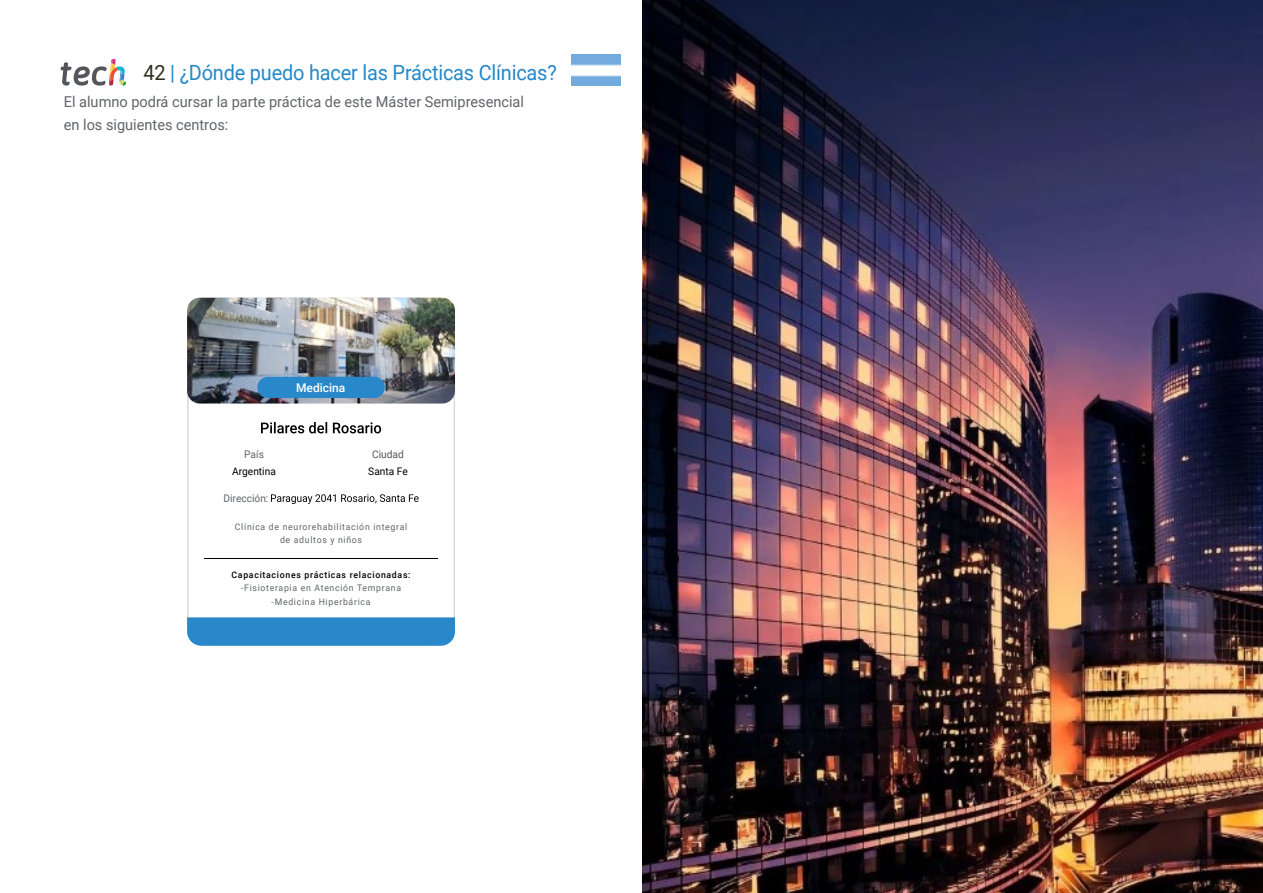
<style>
.page{position:relative;width:1263px;height:893px;background:#fff}
.page>*{position:absolute;margin:0;border:0;box-sizing:border-box;transform-origin:0 0}
.t1{font:21px "Roboto";letter-spacing:-.01em;color:#2488c9;scale:.95 1}
.t2{font:15px/22.5px "Roboto";color:#61646a}
.t3{font:500 12px "Roboto";color:#fff}
.t4{font:10.5px "Roboto";color:#000}
.t5{font:10.5px "Roboto";color:#61646a}
.t6{font:10.5px "Roboto";color:#52555b}
.t7{font:9px/13.2px "Roboto";letter-spacing:.08em;color:#61646a;text-align:center}
.t8{font:500 9px "Roboto";letter-spacing:.08em;color:#000}
.s1{color:#312e20}
</style>
<div class="page">
<svg style="left:61px;top:59px;width:65px;height:27px"></svg>
<img style="left:642px;top:0;width:621px;height:893px">
<svg style="left:187px;top:297px;width:268px;height:320px"></svg>
<img style="left:187px;top:298px;width:268px;height:106px">
<div style="left:257px;top:377px;width:128px;height:21px;background:#2988c9;border-radius:11px"></div>
<svg style="left:187px;top:617px;width:268px;height:29px;background:#2f8bca"></svg>
<hr style="left:204px;top:558px;width:234px;height:1px;background:#000">
<svg style="left:261px;top:422px;width:120px;height:11px"></svg>
<svg style="left:271px;top:494px;width:148px;height:10px"></svg>
<h1 class="t1" style="left:144px;top:57px;width:436px"><span class="s1">42</span> | ¿Dónde puedo hacer las Prácticas Clínicas?</h1>
<h2 class="t2" style="left:64px;top:90px;width:462px">El alumno podrá cursar la parte práctica de este Máster Semipresencial en los siguientes centros:</h2>
<h3 class="t3" style="left:296px;top:379px;width:51px">Medicina</h3>
<p class="t5" style="left:244px;top:447px;width:21px">País</p>
<p class="t4" style="left:232px;top:463px;width:45px">Argentina</p>
<p class="t5" style="left:223px;top:491px;width:46px">Dirección:</p>
<p class="t6" style="left:372px;top:447px;width:33px">Ciudad</p>
<p class="t4" style="left:368px;top:463px;width:41px">Santa Fe</p>
<p class="t7" style="left:235px;top:519px;width:174px">Clínica de neurorehabilitación integral de adultos y niños</p>
<p class="t8" style="left:232px;top:569px;width:180px">Capacitaciones prácticas relacionadas:</p>
<p class="t7" style="left:241px;top:581px;width:162px">-Fisioterapia en Atención Temprana -Medicina Hiperbárica</p>
</div>
